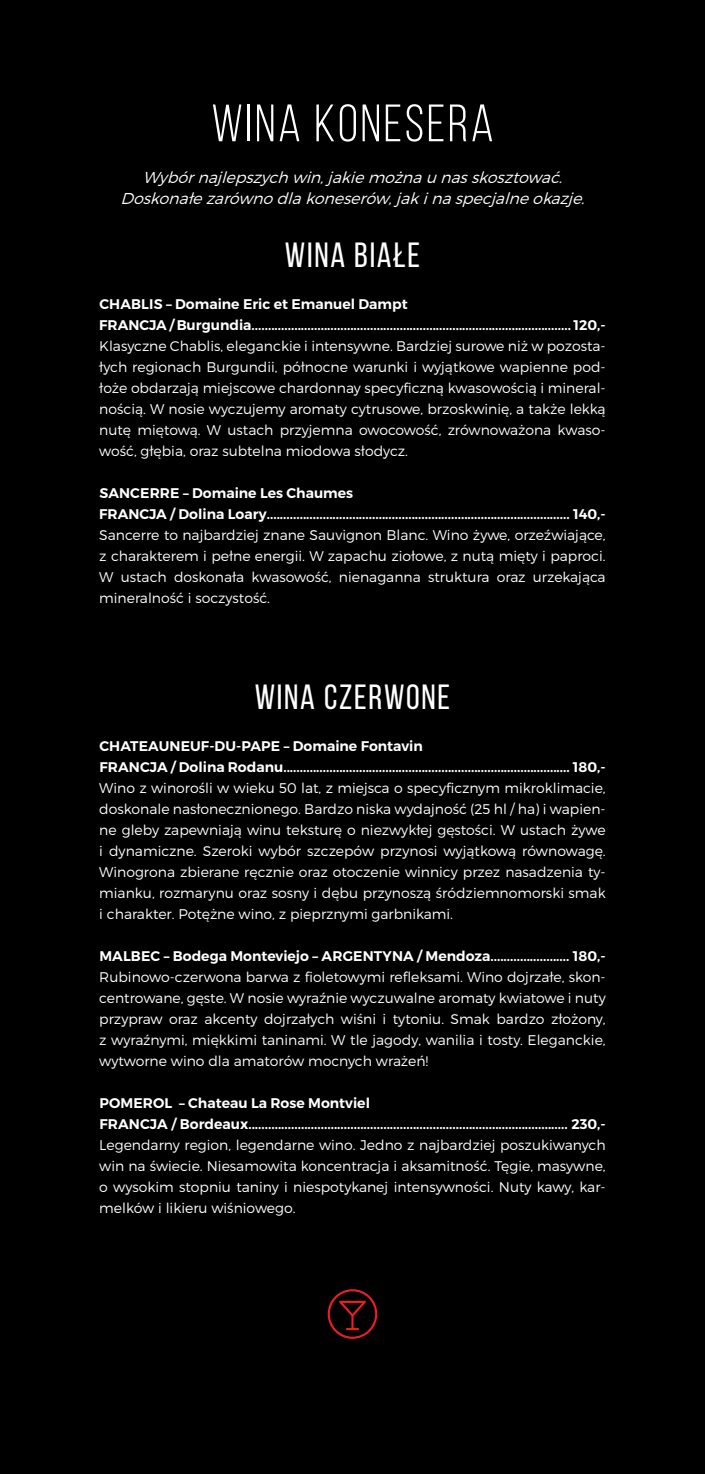
<style>
.page{position:relative;width:705px;height:1474px;background:#fff}
.page>*{position:absolute;margin:0;border:0;box-sizing:border-box;transform-origin:0 0}
.grupa{font:52.5px "Bebas Neue";letter-spacing:.05em;color:#fff}
.grupa-2{font:35px "Bebas Neue";letter-spacing:.05em;color:#fff}
.cena-dodatkowa{font:italic 300 15.75px "Montserrat";color:#fff}
.opis{font:300 14px/21px "Montserrat";color:#fff;text-align:justify}
.white-nazwa_i_cena{font:600 14px "Montserrat";color:#fff}
</style>
<div class="page">
<div style="left:0;top:0;width:704px;height:1473px;background:#000"></div>
<svg style="left:327px;top:1289px;width:50px;height:49px"></svg>
<p class="grupa" style="left:211px;top:95px;width:284px">WINA KONESERA</p>
<p class="cena-dodatkowa" style="left:143px;top:168px;width:426px">Wybórnaj lepszych win,jakiemożnau nasskosztować.</p>
<p class="cena-dodatkowa" style="left:120px;top:189px;width:470px">Doskonałezarównodlakoneserów,jakinaspecjalneokazje.</p>
<p class="grupa-2" style="left:285px;top:236px;width:136px">WINA BIAŁE</p>
<p class="white-nazwa_i_cena" style="left:99px;top:296px;width:310px">CHABLIS – Domaine Eric et Emanuel Dampt</p>
<p class="white-nazwa_i_cena" style="left:99px;top:317px;width:507px">FRANCJA / Burgundia................................................................................................. 120,-</p>
<p class="opis" style="left:99px;top:336px;width:508px">Klasyczne Chablis, eleganckie i intensywne. Bardziej surowe niż w pozosta&shy;łych regionach Burgundii, północne warunki i wyjątkowe wapienne pod&shy;łoże obdarzają miejscowe chardonnay specyficzną kwasowością i mineral&shy;nością. W nosie wyczujemy aromaty cytrusowe, brzoskwinię, a także lekką nutę miętową. W ustach przyjemna owocowość, zrównoważona kwaso&shy;wość, głębia, oraz subtelna miodowa słodycz.</p>
<p class="white-nazwa_i_cena" style="left:99px;top:485px;width:255px">SANCERRE – Domaine Les Chaumes</p>
<p class="white-nazwa_i_cena" style="left:99px;top:506px;width:508px">FRANCJA / Dolina Loary............................................................................................ 140,-</p>
<p class="opis" style="left:99px;top:525px;width:508px">Sancerre to najbardziej znane Sauvignon Blanc. Wino żywe, orzeźwiające, z charakterem i pełne energii. W zapachu ziołowe, z nutą mięty i paproci.<br>W ustach doskonała kwasowość, nienaganna struktura oraz urzekająca mineralność i soczystość.</p>
<p class="grupa-2" style="left:255px;top:677px;width:197px">WINA CZERWONE</p>
<p class="white-nazwa_i_cena" style="left:99px;top:737px;width:325px">CHATEAUNEUF-DU-PAPE – Domaine Fontavin</p>
<p class="white-nazwa_i_cena" style="left:99px;top:758px;width:507px">FRANCJA / Dolina Rodanu....................................................................................... 180,-</p>
<p class="opis" style="left:99px;top:777px;width:508px">Wino z winorośli w wieku 50 lat, z miejsca o specyficznym mikroklimacie, doskonale nasłonecznionego. Bardzo niska wydajność (25 hl / ha) i wapien&shy;ne gleby zapewniają winu teksturę o niezwykłej gęstości. W ustach żywe i dynamiczne. Szeroki wybór szczepów przynosi wyjątkową równowagę.<br>Winogrona zbierane ręcznie oraz otoczenie winnicy przez nasadzenia ty&shy;mianku, rozmarynu oraz sosny i dębu przynoszą śródziemnomorski smak i charakter. Potężne wino, z pieprznymi garbnikami.</p>
<p class="white-nazwa_i_cena" style="left:99px;top:947px;width:507px">MALBEC – Bodega Monteviejo – ARGENTYNA / Mendoza........................ 180,-</p>
<p class="opis" style="left:99px;top:966px;width:508px">Rubinowo-czerwona barwa z fioletowymi refleksami. Wino dojrzałe, skon&shy;centrowane, gęste. W nosie wyraźnie wyczuwalne aromaty kwiatowe i nuty przypraw oraz akcenty dojrzałych wiśni i tytoniu. Smak bardzo złożony, z wyraźnymi, miękkimi taninami. W tle jagody, wanilia i tosty. Eleganckie, wytworne wino dla amatorów mocnych wrażeń!</p>
<p class="white-nazwa_i_cena" style="left:99px;top:1094px;width:272px">POMEROL – Chateau La Rose Montviel</p>
<p class="white-nazwa_i_cena" style="left:99px;top:1115px;width:507px">FRANCJA / Bordeaux................................................................................................. 230,-</p>
<p class="opis" style="left:99px;top:1134px;width:508px">Legendarny region, legendarne wino. Jedno z najbardziej poszukiwanych win na świecie. Niesamowita koncentracja i aksamitność. Tęgie, masywne, o wysokim stopniu taniny i niespotykanej intensywności. Nuty kawy, kar&shy;melków i likieru wiśniowego.</p>
</div>
